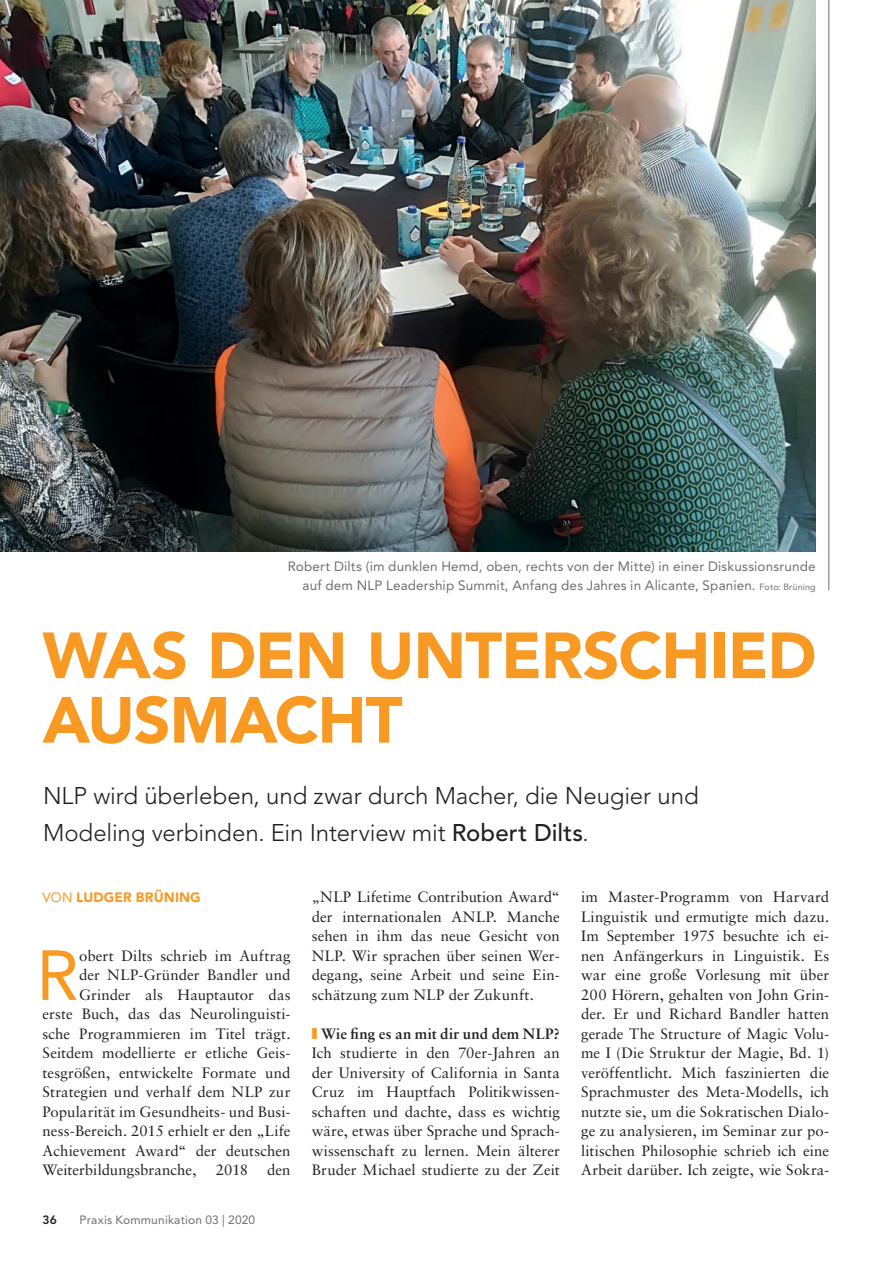
<style>
.page{position:relative;width:893px;height:1263px;background:#fff}
.page>*{position:absolute;margin:0;border:0;box-sizing:border-box;transform-origin:0 0}
.t1{font:70.05px "Avenir LT Std";color:#f89923}
.t2{font:900 64.5px/64.5px "Avenir LT Std";letter-spacing:-.015em;color:#f89923}
.t3{font:300 24px/37.5px "Avenir LT Std";color:#231f20}
.t4{font:15px/19.5px "Sabon LT Std";color:#231f20;text-align:justify}
.t5{font:13.5px/19.5px "Avenir LT Std";letter-spacing:.01em;color:#6d6e70;text-align:right}
.t6{font:900 13.5px "Avenir LT Std";letter-spacing:.01em;color:#f89923}
.t7{font:12px "Avenir LT Std";letter-spacing:.015em;color:#6d6e70}
.t8{font:800 12px "Avenir LT Std";color:#231f20}
.s1{font-size:9px}
.s2{font-weight:500}
.s3{font-weight:400}
.s4{color:#f89923}
.s5{font-weight:700}
</style>
<div class="page">
<img style="left:0;top:0;width:816px;height:551px">
<hr style="left:828px;top:0;width:1px;height:590px;background:#6d6e70">
<p class="t5" style="left:288px;top:557px;width:529px">Robert Dilts (im dunklen Hemd, oben, rechts von der Mitte) in einer Diskussionsrunde auf dem NLP Leadership Summit, Anfang des Jahres in Alicante, Spanien. <span class="s1">Foto: Brüning</span></p>
<h2 class="t2" style="left:43px;top:626px;width:775px">WAS DEN UNTERSCHIED<br>AUSMACHT</h2>
<h3 class="t3" style="left:43px;top:778px;width:657px">NLP wird überleben, und zwar durch Macher, die Neugier und<br>Modeling verbinden. Ein Interview mit <span class="s2">Robert Dilts</span>.</h3>
<p class="t6" style="left:43px;top:891px;width:160px"><span class="s3">VON</span> LUDGER BRÜNING</p>
<h1 class="t1" style="left:36px;top:941px;width:44px">R</h1>
<p class="t4" style="left:79px;top:947px;width:213px">obert Dilts schrieb im Auftrag</p>
<p class="t4" style="left:79px;top:966px;width:213px">der NLP-Gründer Bandler und</p>
<p class="t4" style="left:79px;top:986px;width:213px">Grinder als Hauptautor das</p>
<p class="t4" style="left:43px;top:1005px;width:250px">erste Buch, das das Neurolinguisti-</p>
<p class="t4" style="left:43px;top:1025px;width:250px">sche Programmieren im Titel trägt.</p>
<p class="t4" style="left:43px;top:1044px;width:249px">Seitdem modellierte er etliche Geis-</p>
<p class="t4" style="left:43px;top:1064px;width:250px">tesgrößen, entwickelte Formate und</p>
<p class="t4" style="left:43px;top:1083px;width:249px">Strategien und verhalf dem NLP zur</p>
<p class="t4" style="left:43px;top:1103px;width:250px">Popularität im Gesundheits- und Busi-</p>
<p class="t4" style="left:43px;top:1122px;width:249px">ness-Bereich. 2015 erhielt er den „Life</p>
<p class="t4" style="left:43px;top:1142px;width:249px">Achievement Award“ der deutschen</p>
<p class="t4" style="left:43px;top:1161px;width:156px">Weiterbildungsbranche,</p>
<p class="t4" style="left:216px;top:1161px;width:34px">2018</p>
<p class="t4" style="left:267px;top:1161px;width:25px">den</p>
<p class="t8" style="left:43px;top:1213px;width:16px">36</p>
<p class="t7" style="left:80px;top:1213px;width:177px">Praxis Kommunikation 03 | 2020</p>
<p class="t4" style="left:312px;top:888px;width:250px">„NLP Lifetime Contribution Award“ der internationalen ANLP. Manche sehen in ihm das neue Gesicht von NLP. Wir sprachen über seinen Wer&shy;degang, seine Arbeit und seine Ein&shy;schätzung zum NLP der Zukunft.</p>
<p class="t4" style="left:312px;top:1025px;width:250px"><span class="s4">❚</span> <span class="s5">Wie fing es an mit dir und dem NLP?<br></span>Ich studierte in den 70er-Jahren an der University of California in Santa Cruz im Hauptfach Politikwissen&shy;schaften und dachte, dass es wichtig wäre, etwas über Sprache und Sprach&shy;wissenschaft zu lernen. Mein älterer Bruder Michael studierte zu der Zeit</p>
<p class="t4" style="left:581px;top:888px;width:250px">im Master-Programm von Harvard Linguistik und ermutigte mich dazu.<br>Im September 1975 besuchte ich ei&shy;nen Anfängerkurs in Linguistik. Es war eine große Vorlesung mit über 200 Hörern, gehalten von John Grin&shy;der. Er und Richard Bandler hatten gerade The Structure of Magic Volu&shy;me I (Die Struktur der Magie, Bd. 1) veröffentlicht. Mich faszinierten die Sprachmuster des Meta-Modells, ich nutzte sie, um die Sokratischen Dialo&shy;ge zu analysieren, im Seminar zur po&shy;litischen Philosophie schrieb ich eine Arbeit darüber. Ich zeigte, wie Sokra-</p>
</div>
